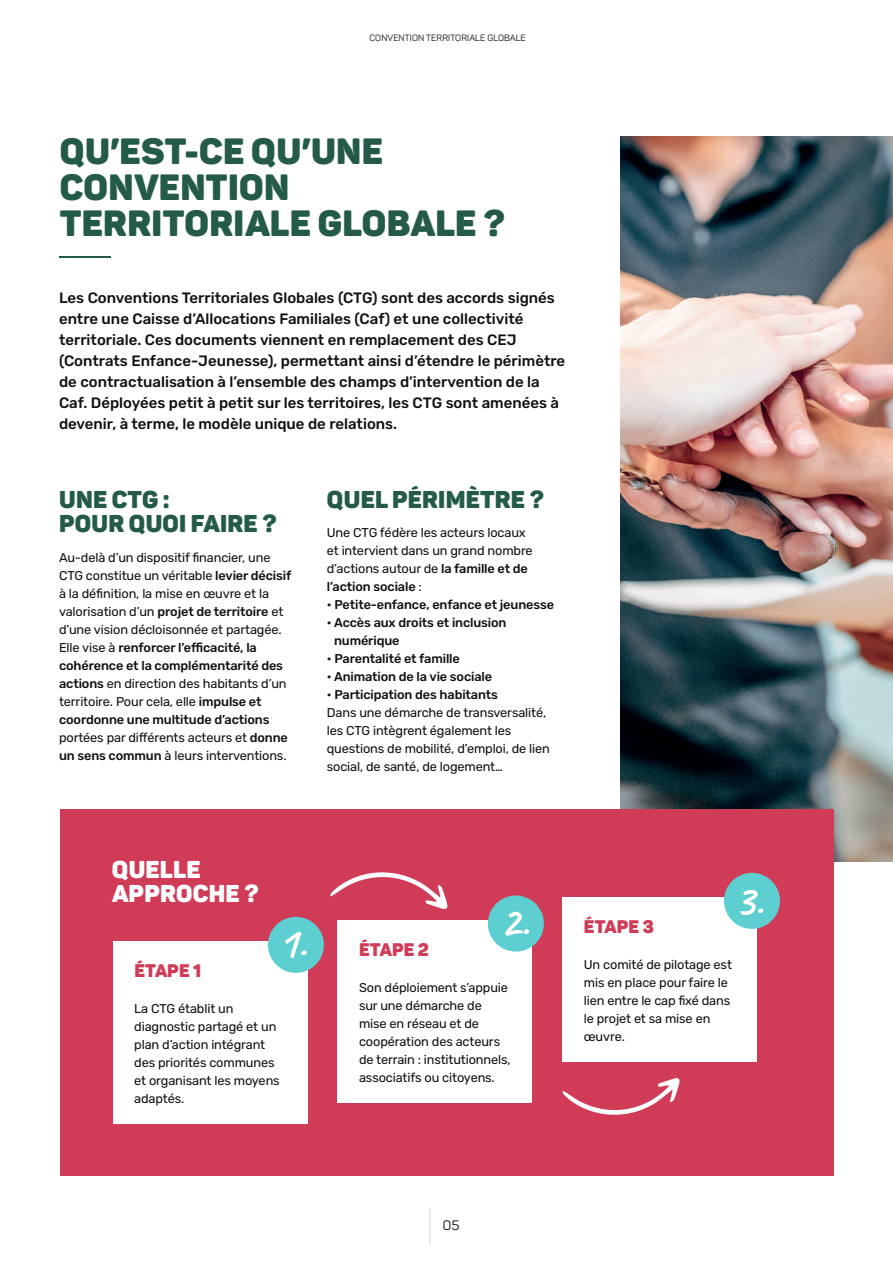
<style>
.page{position:relative;width:893px;height:1263px;background:#fff}
.page>*{position:absolute;margin:0;border:0;box-sizing:border-box;transform-origin:0 0}
.t1{font:900 36px/36px "Panton";letter-spacing:.01em;color:#245a49}
.t2{font:900 24px/24px "Panton";letter-spacing:.01em;color:#245a49}
.t3{font:900 24px/24px "Panton";letter-spacing:.01em;color:#fff}
.t4{font:900 18px "Panton";letter-spacing:.01em;color:#d03c57}
.t5{font:500 15px/21px "Rubik";color:#0d1113}
.t6{font:13.5px "Panton";color:#0d1113}
.t7{font:12.75px/18px "Rubik";letter-spacing:-.01em;color:#0d1113}
.t8{font:500 12.75px/18px "Rubik";letter-spacing:-.01em;color:#0d1113}
.t9{font:9px "Panton";letter-spacing:.01em;color:#0d1113}
.s1{font-weight:500}
.s2{font-weight:400}
</style>
<div class="page">
<hr style="left:429px;top:1209px;width:2px;height:34px;background:#0d1113">
<img style="left:621px;top:136px;width:272px;height:726px">
<hr style="left:60px;top:257px;width:51px;height:1px;background:#245a49">
<div style="left:60px;top:809px;width:773px;height:367px;background:#d03c57"></div>
<div style="left:113px;top:942px;width:194px;height:182px;background:#fff"></div>
<div style="left:338px;top:920px;width:194px;height:183px;background:#fff"></div>
<div style="left:563px;top:898px;width:194px;height:164px;background:#fff"></div>
<div style="left:268px;top:917px;width:56px;height:56px;background:#5dcfd1;border-radius:50%"></div>
<div style="left:488px;top:895px;width:56px;height:56px;background:#5dcfd1;border-radius:50%"></div>
<div style="left:724px;top:873px;width:56px;height:56px;background:#5dcfd1;border-radius:50%"></div>
<svg style="left:285px;top:932px;width:22px;height:26px"></svg>
<svg style="left:740px;top:890px;width:23px;height:25px"></svg>
<svg style="left:505px;top:912px;width:24px;height:24px"></svg>
<svg style="left:330px;top:872px;width:118px;height:37px"></svg>
<svg style="left:563px;top:1078px;width:117px;height:37px"></svg>
<p class="t9" style="left:369px;top:32px;width:158px">CONVENTION TERRITORIALE GLOBALE</p>
<p class="t1" style="left:60px;top:132px;width:446px">QU’EST-CE QU’UNE<br>CONVENTION<br>TERRITORIALE GLOBALE ?</p>
<p class="t5" style="left:59px;top:288px;width:508px">Les Conventions Territoriales Globales (CTG) sont des accords signés entre une Caisse d’Allocations Familiales (Caf) et une collectivité territoriale. Ces documents viennent en remplacement des CEJ (Contrats Enfance-Jeunesse), permettant ainsi d’étendre le périmètre de contractualisation à l’ensemble des champs d’intervention de la Caf. Déployées petit à petit sur les territoires, les CTG sont amenées à devenir, à terme, le modèle unique de relations.</p>
<p class="t2" style="left:59px;top:488px;width:219px">UNE CTG :<br>POUR QUOI FAIRE ?</p>
<p class="t2" style="left:327px;top:488px;width:218px">QUEL PÉRIMÈTRE ?</p>
<p class="t7" style="left:59px;top:548px;width:234px">Au-delà d’un dispositif financier, une CTG constitue un véritable <span class="s1">levier décisif </span>à la définition, la mise en œuvre et la valorisation d’un <span class="s1">projet de territoire</span> et d’une vision décloisonnée et partagée.</p>
<p class="t8" style="left:59px;top:638px;width:230px"><span class="s2">Elle vise à</span> renforcer l’efficacité, la cohérence et la complémentarité des actions <span class="s2">en direction des habitants d’un territoire. Pour cela, elle</span> impulse et coordonne une multitude d’actions <span class="s2">portées par différents acteurs et</span> donne un sens commun <span class="s2">à leurs interventions.</span></p>
<p class="t7" style="left:327px;top:524px;width:207px">Une CTG fédère les acteurs locaux et intervient dans un grand nombre d’actions autour de <span class="s1">la famille et de l’action sociale</span> :</p>
<p class="t8" style="left:327px;top:596px;width:229px">• Petite-enfance, enfance et jeunesse</p>
<p class="t8" style="left:334px;top:614px;width:174px;text-indent:-7px">• Accès aux droits et inclusion numérique</p>
<p class="t8" style="left:327px;top:650px;width:135px">• Parentalité et famille</p>
<p class="t8" style="left:327px;top:668px;width:167px">• Animation de la vie sociale</p>
<p class="t8" style="left:327px;top:686px;width:173px">• Participation des habitants</p>
<p class="t7" style="left:327px;top:704px;width:225px">Dans une démarche de transversalité, les CTG intègrent également les questions de mobilité, d’emploi, de lien social, de santé, de logement…</p>
<p class="t3" style="left:112px;top:857px;width:148px">QUELLE<br>APPROCHE ?</p>
<p class="t4" style="left:134px;top:959px;width:68px">ÉTAPE 1</p>
<p class="t7" style="left:134px;top:1000px;width:147px">La CTG établit un diagnostic partagé et un plan d’action intégrant des priorités communes et organisant les moyens adaptés.</p>
<p class="t4" style="left:359px;top:938px;width:71px">ÉTAPE 2</p>
<p class="t7" style="left:359px;top:978px;width:153px">Son déploiement s’appuie sur une démarche de mise en réseau et de coopération des acteurs de terrain : institutionnels, associatifs ou citoyens.</p>
<p class="t4" style="left:584px;top:915px;width:71px">ÉTAPE 3</p>
<p class="t7" style="left:584px;top:956px;width:150px">Un comité de pilotage est mis en place pour faire le lien entre le cap fixé dans le projet et sa mise en œuvre.</p>
<p class="t6" style="left:443px;top:1217px;width:18px">05</p>
</div>
